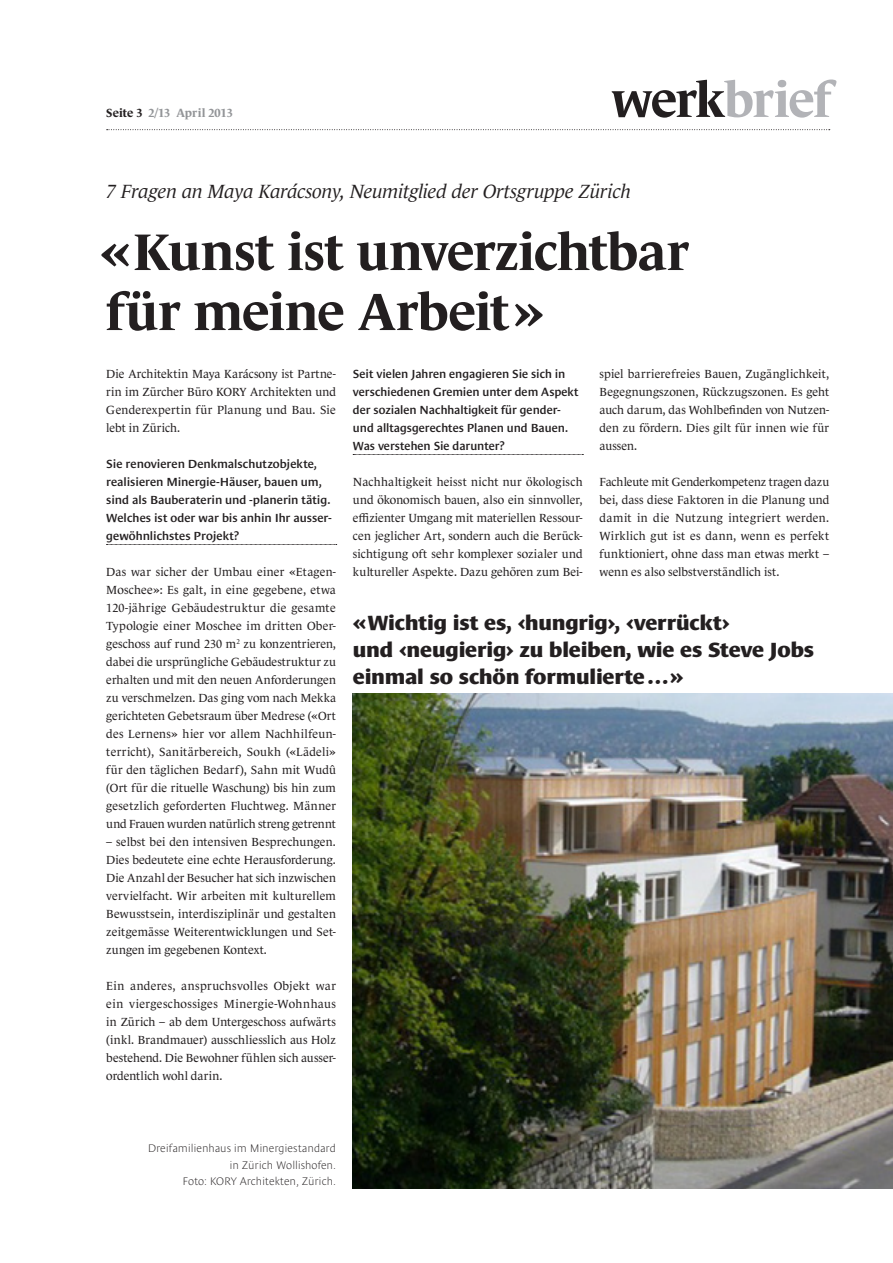
<style>
.page{position:relative;width:893px;height:1263px;background:#fff}
.page>*{position:absolute;margin:0;border:0;box-sizing:border-box;transform-origin:0 0}
.t1{font:700 52.5px/60px "Le Monde Journal Std";letter-spacing:-.015em;color:#231f20}
.t2{font:800 21px/27px "Le Monde Sans Std";letter-spacing:-.01em;color:#231f20}
.t3{font:italic 19.5px "Le Monde Journal Std";letter-spacing:-.02em;color:#231f20}
.t4{font:12px/18px "Le Monde Journal Std";letter-spacing:.005em;color:#231f20;text-align:justify}
.t5{font:600 12px/18px "Le Monde Sans Std";letter-spacing:-.005em;color:#231f20}
.t6{font:700 12px "Le Monde Journal Std";letter-spacing:.005em;color:#939598}
.t7{font:200 11.25px/16.5px "Le Monde Sans Std";letter-spacing:-.01em;color:#231f20;text-align:right}
.s1{color:#231f20}
</style>
<div class="page">
<svg style="left:107px;top:129px;width:723px;height:1px"></svg>
<svg style="left:612px;top:80px;width:224px;height:38px"></svg>
<svg style="left:106px;top:544px;width:231px;height:1px"></svg>
<svg style="left:353px;top:454px;width:230px;height:1px"></svg>
<img style="left:353px;top:694px;width:540px;height:494px">
<p class="t6" style="left:106px;top:106px;width:128px"><span class="s1">Seite 3</span> 2/13 April 2013</p>
<h3 class="t3" style="left:106px;top:180px;width:526px">7 Fragen an Maya Karácsony, Neumitglied der Ortsgruppe Zürich</h3>
<h1 class="t1" style="left:100px;top:222px;width:591px">«Kunst ist unverzichtbar für meine Arbeit»</h1>
<p class="t4" style="left:106px;top:365px;width:231px">Die Architektin Maya Karácsony ist Partne&shy;rin im Zürcher Büro KORY Architekten und Genderexpertin für Planung und Bau. Sie lebt in Zürich.</p>
<p class="t5" style="left:106px;top:455px;width:227px">Sie renovieren Denkmalschutzobjekte, realisieren Minergie-Häuser, bauen um, sind als Bauberaterin und -planerin tätig.<br>Welches ist oder war bis anhin Ihr ausser&shy;gewöhnlichstes Projekt?</p>
<p class="t4" style="left:106px;top:563px;width:231px">Das war sicher der Umbau einer «Etagen-Moschee»: Es galt, in eine gegebene, etwa 120-jährige Gebäudestruktur die gesamte Typologie einer Moschee im dritten Ober&shy;geschoss auf rund 230 m<sup>2</sup> zu konzentrieren, dabei die ursprüngliche Gebäudestruktur zu erhalten und mit den neuen Anforderungen zu verschmelzen. Das ging vom nach Mekka gerichteten Gebetsraum über Medrese («Ort des Lernens» hier vor allem Nachhilfeun&shy;terricht), Sanitärbereich, Soukh («Lädeli» für den täglichen Bedarf), Sahn mit Wudû (Ort für die rituelle Waschung) bis hin zum gesetzlich geforderten Fluchtweg. Männer und Frauen wurden natürlich streng getrennt</p>
<p class="t4" style="left:106px;top:833px;width:231px">– selbst bei den intensiven Besprechungen.<br>Dies bedeutete eine echte Herausforderung.<br>Die Anzahl der Besucher hat sich inzwischen vervielfacht. Wir arbeiten mit kulturellem Bewusstsein, interdisziplinär und gestalten zeitgemässe Weiterentwicklungen und Set&shy;zungen im gegebenen Kontext.</p>
<p class="t4" style="left:106px;top:977px;width:231px">Ein anderes, anspruchsvolles Objekt war ein viergeschossiges Minergie-Wohnhaus in Zürich – ab dem Untergeschoss aufwärts (inkl. Brandmauer) ausschliesslich aus Holz bestehend. Die Bewohner fühlen sich ausser&shy;ordentlich wohl darin.</p>
<p class="t5" style="left:353px;top:365px;width:227px">Seit vielen Jahren engagieren Sie sich in verschiedenen Gremien unter dem Aspekt der sozialen Nachhaltigkeit für gender&shy;und alltagsgerechtes Planen und Bauen.<br>Was verstehen Sie darunter?</p>
<p class="t4" style="left:353px;top:473px;width:231px">Nachhaltigkeit heisst nicht nur ökologisch und ökonomisch bauen, also ein sinnvoller, effizienter Umgang mit materiellen Ressour&shy;cen jeglicher Art, sondern auch die Berück&shy;sichtigung oft sehr komplexer sozialer und kultureller Aspekte. Dazu gehören zum Bei-</p>
<p class="t4" style="left:600px;top:365px;width:231px">spiel barrierefreies Bauen, Zugänglichkeit, Begegnungszonen, Rückzugszonen. Es geht auch darum, das Wohlbefinden von Nutzen&shy;den zu fördern. Dies gilt für innen wie für aussen.</p>
<p class="t4" style="left:600px;top:473px;width:231px">Fachleute mit Genderkompetenz tragen dazu bei, dass diese Faktoren in die Planung und damit in die Nutzung integriert werden.<br>Wirklich gut ist es dann, wenn es perfekt funktioniert, ohne dass man etwas merkt – wenn es also selbstverständlich ist.</p>
<h2 class="t2" style="left:353px;top:609px;width:463px">«Wichtig ist es, ‹hungrig›, ‹verrückt›<br>und ‹neugierig› zu bleiben, wie es Steve Jobs einmal so schön formulierte…»</h2>
<p class="t7" style="left:148px;top:1140px;width:190px">Dreifamilienhaus im Minergiestandard in Zürich Wollishofen.<br>Foto: KORY Architekten, Zürich.</p>
</div>
